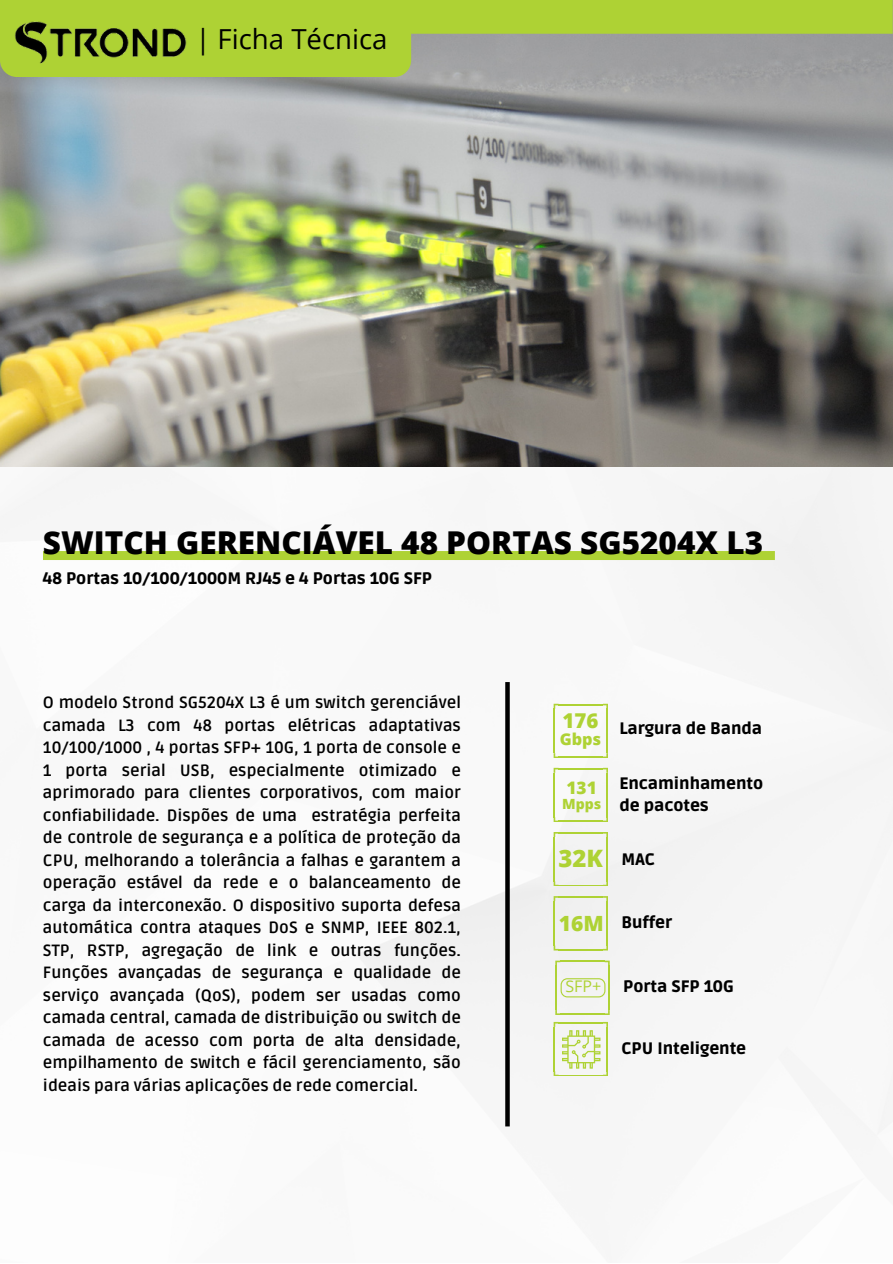
<style>
.page{position:relative;width:893px;height:1264px;background:#fff}
.page>*{position:absolute;margin:0;border:0;box-sizing:border-box;transform-origin:0 0}
.t1{font:800 31.5px "Open Sans";color:#000}
.t2{font:27.6px "Open Sans";color:#000}
.t3{font:800 24px "Open Sans";color:#aed234}
.t4{font:800 21px "Open Sans";color:#aed234}
.t5{font:800 20.4px "Open Sans";color:#aed234}
.t6{font:800 17.25px "Open Sans";color:#aed234}
.t7{font:900 16.5px "Ruda";color:#000}
.t8{font:700 16.35px/22.5px "Ruda";color:#000;text-align:justify}
.t9{font:800 16.2px "Open Sans";color:#aed234}
.t10{font:16.05px "Open Sans";color:#aed234}
.t11{font:800 14.1px "Open Sans";color:#aed234}
</style>
<div class="page">
<img style="left:0;top:466px;width:892px;height:667px">
<img style="left:0;top:34px;width:892px;height:432px">
<div style="left:0;top:0;width:892px;height:34px;background:#aed234"></div>
<div style="left:43px;top:551px;width:731px;height:9px;background:#aed234"></div>
<svg style="left:505px;top:682px;width:4px;height:444px;background:#0f0f0f"></svg>
<div style="left:0;top:34px;width:411px;height:43px;background:#aed234"></div>
<img style="left:8px;top:21px;width:185px;height:44px">
<hr style="left:606px;top:708px;width:1px;height:45px;background:#aed234">
<hr style="left:553px;top:708px;width:2px;height:45px;background:#aed234">
<hr style="left:558px;top:703px;width:45px;height:2px;background:#aed234">
<hr style="left:558px;top:756px;width:45px;height:1px;background:#aed234">
<svg style="left:603px;top:703px;width:4px;height:5px"></svg>
<svg style="left:553px;top:703px;width:5px;height:5px"></svg>
<svg style="left:603px;top:753px;width:4px;height:4px"></svg>
<svg style="left:553px;top:753px;width:5px;height:4px"></svg>
<hr style="left:606px;top:772px;width:1px;height:45px;background:#aed234">
<hr style="left:553px;top:772px;width:2px;height:45px;background:#aed234">
<hr style="left:558px;top:767px;width:45px;height:2px;background:#aed234">
<hr style="left:558px;top:820px;width:45px;height:1px;background:#aed234">
<svg style="left:603px;top:767px;width:4px;height:5px"></svg>
<svg style="left:553px;top:767px;width:5px;height:5px"></svg>
<svg style="left:603px;top:817px;width:4px;height:4px"></svg>
<svg style="left:553px;top:817px;width:5px;height:4px"></svg>
<hr style="left:606px;top:837px;width:1px;height:44px;background:#aed234">
<hr style="left:553px;top:837px;width:2px;height:44px;background:#aed234">
<hr style="left:558px;top:832px;width:45px;height:1px;background:#aed234">
<hr style="left:558px;top:884px;width:45px;height:2px;background:#aed234">
<svg style="left:603px;top:832px;width:4px;height:5px"></svg>
<svg style="left:553px;top:832px;width:5px;height:5px"></svg>
<svg style="left:603px;top:881px;width:4px;height:5px"></svg>
<svg style="left:553px;top:881px;width:5px;height:5px"></svg>
<hr style="left:606px;top:901px;width:1px;height:44px;background:#aed234">
<hr style="left:553px;top:901px;width:2px;height:44px;background:#aed234">
<hr style="left:558px;top:896px;width:45px;height:1px;background:#aed234">
<hr style="left:558px;top:948px;width:45px;height:2px;background:#aed234">
<svg style="left:603px;top:896px;width:4px;height:5px"></svg>
<svg style="left:553px;top:896px;width:5px;height:5px"></svg>
<svg style="left:603px;top:945px;width:4px;height:5px"></svg>
<svg style="left:553px;top:945px;width:5px;height:5px"></svg>
<hr style="left:608px;top:965px;width:1px;height:45px;background:#aed234">
<hr style="left:555px;top:965px;width:2px;height:45px;background:#aed234">
<hr style="left:560px;top:960px;width:44px;height:2px;background:#aed234">
<hr style="left:560px;top:1013px;width:44px;height:1px;background:#aed234">
<svg style="left:604px;top:960px;width:5px;height:5px"></svg>
<svg style="left:555px;top:960px;width:5px;height:5px"></svg>
<svg style="left:604px;top:1010px;width:5px;height:4px"></svg>
<svg style="left:555px;top:1010px;width:5px;height:4px"></svg>
<svg style="left:560px;top:978px;width:45px;height:19px"></svg>
<svg style="left:553px;top:1021px;width:54px;height:54px"></svg>
<p class="t2" style="left:195px;top:19px;width:194px">| Ficha Técnica</p>
<p class="t1" style="left:43px;top:520px;width:721px">SWITCH GERENCIÁVEL 48 PORTAS SG5204X L3</p>
<p class="t7" style="left:43px;top:569px;width:390px">48 Portas 10/100/1000M RJ45 e 4 Portas 10G SFP</p>
<p class="t8" style="left:43px;top:692px;width:419px">O modelo Strond SG5204X L3 é um switch gerenciável camada L3 com 48 portas elétricas adaptativas 10/100/1000 , 4 portas SFP+ 10G, 1 porta de console e 1 porta serial USB, especialmente otimizado e aprimorado para clientes corporativos, com maior confiabilidade. Dispões de uma estratégia perfeita de controle de segurança e a política de proteção da CPU, melhorando a tolerância a falhas e garantem a operação estável da rede e o balanceamento de carga da interconexão. O dispositivo suporta defesa automática contra ataques DoS e SNMP, IEEE 802.1, STP, RSTP, agregação de link e outras funções.<br>Funções avançadas de segurança e qualidade de serviço avançada (QoS), podem ser usadas como camada central, camada de distribuição ou switch de camada de acesso com porta de alta densidade, empilhamento de switch e fácil gerenciamento, são ideais para várias aplicações de rede comercial.</p>
<p class="t5" style="left:562px;top:706px;width:37px">176</p>
<p class="t9" style="left:559px;top:728px;width:43px">Gbps</p>
<p class="t6" style="left:566px;top:776px;width:32px">131</p>
<p class="t11" style="left:562px;top:794px;width:41px">Mpps</p>
<p class="t7" style="left:619px;top:718px;width:144px">Largura de Banda</p>
<p class="t7" style="left:619px;top:773px;width:145px">Encaminhamento</p>
<p class="t7" style="left:619px;top:795px;width:91px">de pacotes</p>
<p class="t3" style="left:558px;top:841px;width:46px">32K</p>
<p class="t7" style="left:621px;top:849px;width:35px">MAC</p>
<p class="t4" style="left:559px;top:908px;width:46px">16M</p>
<p class="t7" style="left:621px;top:912px;width:52px">Buffer</p>
<p class="t10" style="left:565px;top:975px;width:37px">SFP+</p>
<p class="t7" style="left:623px;top:977px;width:112px">Porta SFP 10G</p>
<p class="t7" style="left:621px;top:1038px;width:126px">CPU Inteligente</p>
</div>
